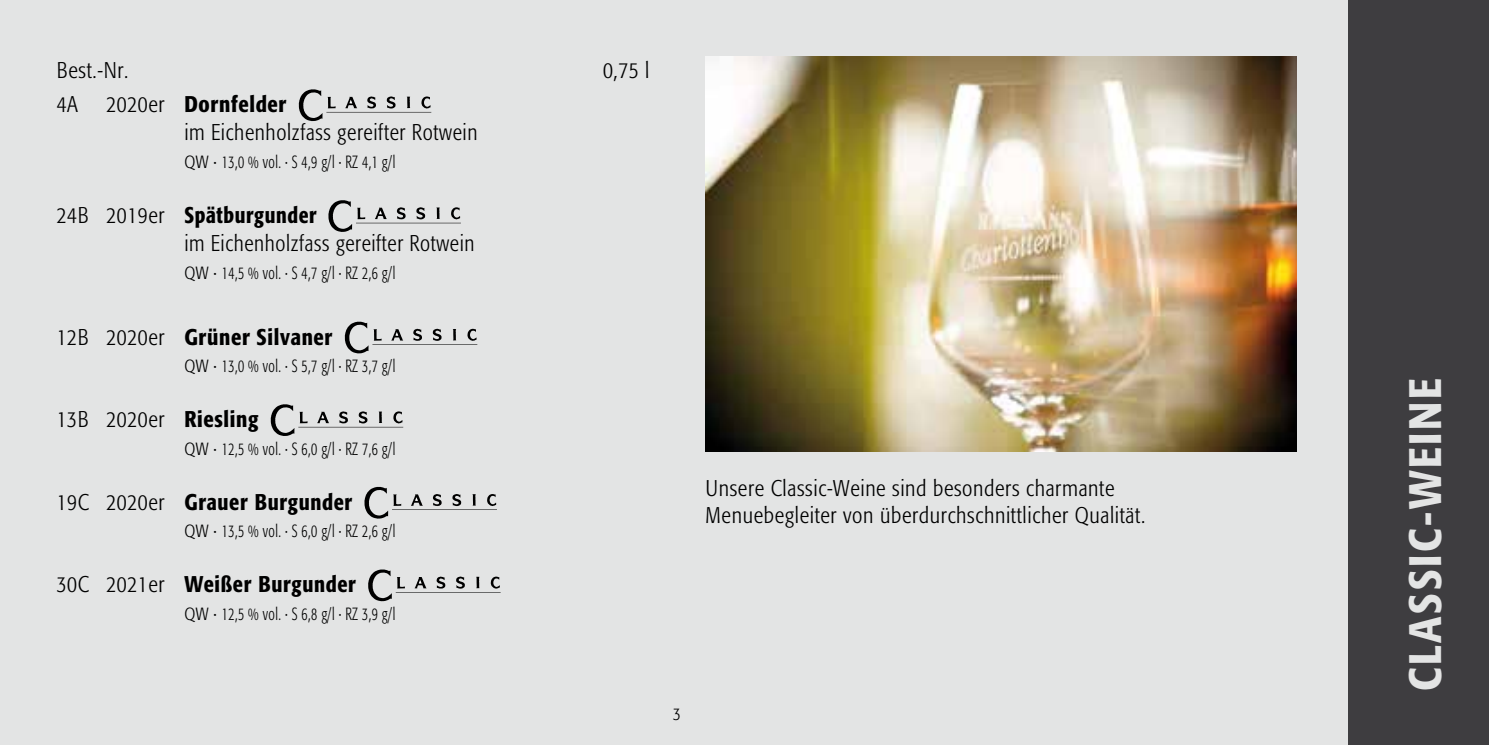
<style>
.page{position:relative;width:1489px;height:745px;background:#fff}
.page>*{position:absolute;margin:0;border:0;box-sizing:border-box;transform-origin:0 0}
.t1{font:500 45px "Formata Condensed BQ";letter-spacing:.06em;color:#e3e4e4}
.t2{font:300 22.5px/28.2px "Formata Condensed BQ";letter-spacing:.03em;color:#000}
.t3{font:500 22.5px "Formata Condensed BQ";letter-spacing:.03em;color:#000}
.t4{font:300 17.5px "Formata Condensed BQ";letter-spacing:.03em;color:#000}
.s1{font-weight:500}
.s2{font-weight:300}
</style>
<div class="page">
<div style="left:0;top:0;width:1488px;height:744px;background:#e3e4e4"></div>
<div style="left:1348px;top:0;width:140px;height:744px;background:#3e3d40"></div>
<svg style="left:299px;top:89px;width:132px;height:32px"></svg>
<svg style="left:328px;top:200px;width:133px;height:32px"></svg>
<svg style="left:345px;top:321px;width:132px;height:32px"></svg>
<svg style="left:271px;top:404px;width:132px;height:31px"></svg>
<svg style="left:364px;top:486px;width:133px;height:32px"></svg>
<svg style="left:368px;top:569px;width:132px;height:31px"></svg>
<img style="left:705px;top:57px;width:591px;height:393px">
<p class="t2" style="left:57px;top:56px;width:73px">Best.-Nr.</p>
<p class="t2" style="left:603px;top:56px;width:48px">0,75 l</p>
<p class="t2" style="left:57px;top:90px;width:23px">4A</p>
<p class="t2" style="left:184px;top:90px;width:294px;text-indent:-78px">2020er <span class="s1">Dornfelder<br></span>im Eichenholzfass gereifter Rotwein</p>
<p class="t4" style="left:184px;top:152px;width:212px">QW · 13,0 % vol. · S 4,9 g/l · RZ 4,1 g/l</p>
<p class="t2" style="left:184px;top:201px;width:291px;text-indent:-128px">24B 2019er <span class="s1">Spätburgunder<br></span>im Eichenholzfass gereifter Rotwein</p>
<p class="t4" style="left:184px;top:262px;width:212px">QW · 14,5 % vol. · S 4,7 g/l · RZ 2,6 g/l</p>
<p class="t3" style="left:57px;top:322px;width:277px"><span class="s2">12B 2020er</span> Grüner Silvaner</p>
<p class="t4" style="left:184px;top:355px;width:212px">QW · 13,0 % vol. · S 5,7 g/l · RZ 3,7 g/l</p>
<p class="t2" style="left:57px;top:405px;width:203px">13B 2020er <span class="s1">Riesling</span></p>
<p class="t4" style="left:184px;top:438px;width:212px">QW · 12,5 % vol. · S 6,0 g/l · RZ 7,6 g/l</p>
<p class="t3" style="left:57px;top:487px;width:297px"><span class="s2">19C 2020er</span> Grauer Burgunder</p>
<p class="t4" style="left:184px;top:520px;width:212px">QW · 13,5 % vol. · S 6,0 g/l · RZ 2,6 g/l</p>
<p class="t3" style="left:57px;top:570px;width:301px"><span class="s2">30C 2021er</span> Weißer Burgunder</p>
<p class="t4" style="left:184px;top:603px;width:212px">QW · 12,5 % vol. · S 6,8 g/l · RZ 3,9 g/l</p>
<p class="t2" style="left:705px;top:474px;width:441px;line-height:27px">Unsere Classic-Weine sind besonders charmante<br>Menuebegleiter von überdurchschnittlicher Qualität.</p>
<p class="t4" style="left:673px;top:703px;width:9px">3</p>
<h1 class="t1" style="left:1397px;top:690px;width:314px;rotate:-90deg">CLASSIC-WEINE</h1>
</div>
